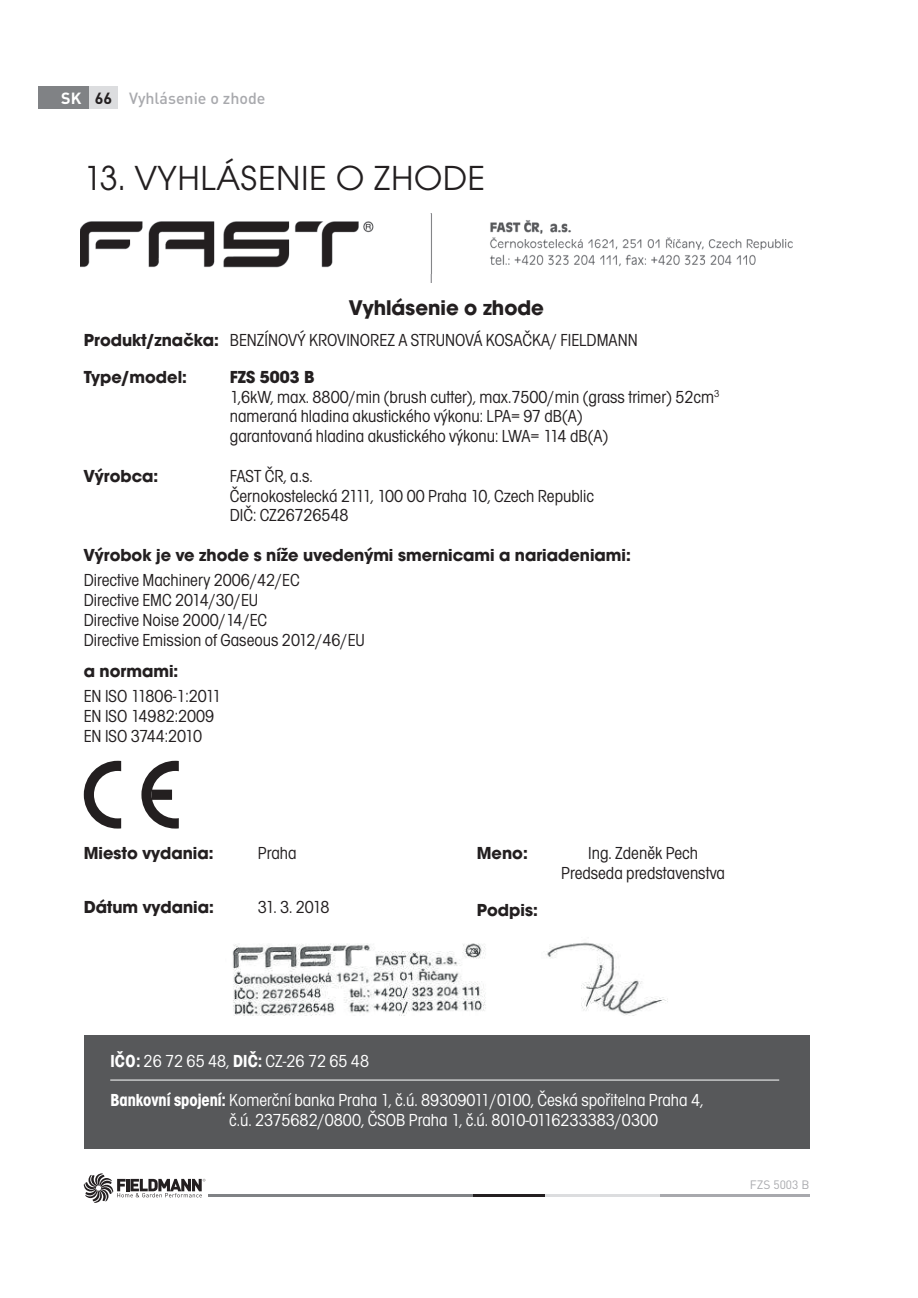
<style>
.page{position:relative;width:918px;height:1298px;background:#fff}
.page>*{position:absolute;margin:0;border:0;box-sizing:border-box;transform-origin:0 0}
.t1{font:36px "Avant Gar Got Itc TOT Boo";letter-spacing:.015em;color:#231f20}
.t2{font:700 22px "Avant Gar Got Itc TOT";color:#231f20}
.t3{font:18px/19.8px "Avant Gar Got Itc TOT Boo Con";color:#231f20}
.t4{font:18px/20px "Avant Gar Got Itc TOT Boo Con";color:#fff}
.t5{font:700 18px "Avant Gar Got Itc TOT";color:#231f20}
.t6{font:500 16px "DIN Pro";color:#a8a9ad}
.t7{font:700 16px "DIN Pro";color:#fff}
.t8{font:12px "DIN Pro";color:#a8a9ad}
.s1{color:#231f20}
.s2{font-family:"Avant Gar Got Itc TOT";font-weight:700}
.s3{font-family:"Avant Gar Got Itc TOT Bol Con"}
</style>
<div class="page">
<hr style="left:659px;top:1195px;width:150px;height:2px;background:#a8a9ad">
<hr style="left:545px;top:1195px;width:115px;height:2px;background:#dcdddf">
<hr style="left:209px;top:1195px;width:264px;height:2px;background:#808285">
<hr style="left:473px;top:1195px;width:72px;height:2px;background:#231f20">
<svg style="left:84px;top:1173px;width:121px;height:30px"></svg>
<div style="left:38px;top:86px;width:51px;height:23px;background:#808285"></div>
<div style="left:89px;top:86px;width:29px;height:23px;background:#dcdddf"></div>
<img style="left:81px;top:214px;width:712px;height:69px">
<svg style="left:84px;top:761px;width:37px;height:68px"></svg>
<svg style="left:141px;top:761px;width:38px;height:68px"></svg>
<div style="left:152px;top:790px;width:20px;height:10px;background:#231f20"></div>
<img style="left:232px;top:942px;width:436px;height:74px">
<div style="left:84px;top:1035px;width:725px;height:113px;background:#57585a"></div>
<hr style="left:110px;top:1080px;width:669px;height:1px;background:#fff">
<p class="t7" style="left:61px;top:89px;width:53px">SK <span class="s1">66</span></p>
<p class="t6" style="left:129px;top:93px;width:138px">Vyhlásenie o zhode</p>
<h1 class="t1" style="left:84px;top:164px;width:403px">13. VYHLÁSENIE O ZHODE</h1>
<p class="t2" style="left:349px;top:299px;width:196px">Vyhlásenie o zhode</p>
<p class="t3" style="left:84px;top:331px;width:555px"><span class="s2">Produkt/značka:</span> BENZÍNOVÝ KROVINOREZ A STRUNOVÁ KOSAČKA/ FIELDMANN</p>
<p class="t5" style="left:84px;top:370px;width:105px">Type/model:</p>
<p class="t5" style="left:230px;top:370px;width:86px">FZS 5003 B</p>
<p class="t3" style="left:230px;top:388px;width:491px">1,6kW, max. 8800/min (brush cutter), max.7500/min (grass trimer) 52cm<sup>3 </sup>nameraná hladina akustického výkonu: LPA= 97 dB(A)<br>garantovaná hladina akustického výkonu: LWA= 114 dB(A)</p>
<p class="t5" style="left:84px;top:469px;width:76px">Výrobca:</p>
<p class="t3" style="left:230px;top:467px;width:366px">FAST ČR, a.s.<br>Černokostelecká 2111, 100 00 Praha 10, Czech Republic<br>DIČ: CZ26726548</p>
<p class="t5" style="left:84px;top:548px;width:549px">Výrobok je ve zhode s níže uvedenými smernicami a nariadeniami:</p>
<p class="t3" style="left:84px;top:572px;width:283px">Directive Machinery 2006/42/EC<br>Directive EMC 2014/30/EU<br>Directive Noise 2000/14/EC<br>Directive Emission of Gaseous 2012/46/EU</p>
<p class="t5" style="left:84px;top:664px;width:96px">a normami:</p>
<p class="t3" style="left:84px;top:688px;width:139px">EN ISO 11806-1:2011<br>EN ISO 14982:2009<br>EN ISO 3744:2010</p>
<p class="t5" style="left:84px;top:846px;width:131px">Miesto vydania:</p>
<p class="t3" style="left:258px;top:845px;width:40px">Praha</p>
<p class="t5" style="left:477px;top:846px;width:52px">Meno:</p>
<p class="t5" style="left:84px;top:900px;width:132px">Dátum vydania:</p>
<p class="t3" style="left:258px;top:898px;width:73px">31. 3. 2018</p>
<p class="t5" style="left:477px;top:903px;width:62px">Podpis:</p>
<p class="t3" style="left:561px;top:845px;width:165px;text-align:center">Ing. Zdeněk Pech<br>Predseda predstavenstva</p>
<p class="t4" style="left:110px;top:1052px;width:260px"><span class="s3">IČO:</span> 26 72 65 48, <span class="s3">DIČ:</span> CZ-26 72 65 48</p>
<p class="t4" style="left:229px;top:1091px;width:476px;text-indent:-119px"><span class="s3">Bankovní spojení:</span> Komerční banka Praha 1, č.ú. 89309011/0100, Česká spořitelna Praha 4, č.ú. 2375682/0800, ČSOB Praha 1, č.ú. 8010-0116233383/0300</p>
<p class="t8" style="left:750px;top:1178px;width:61px">FZS 5003 B</p>
</div>
